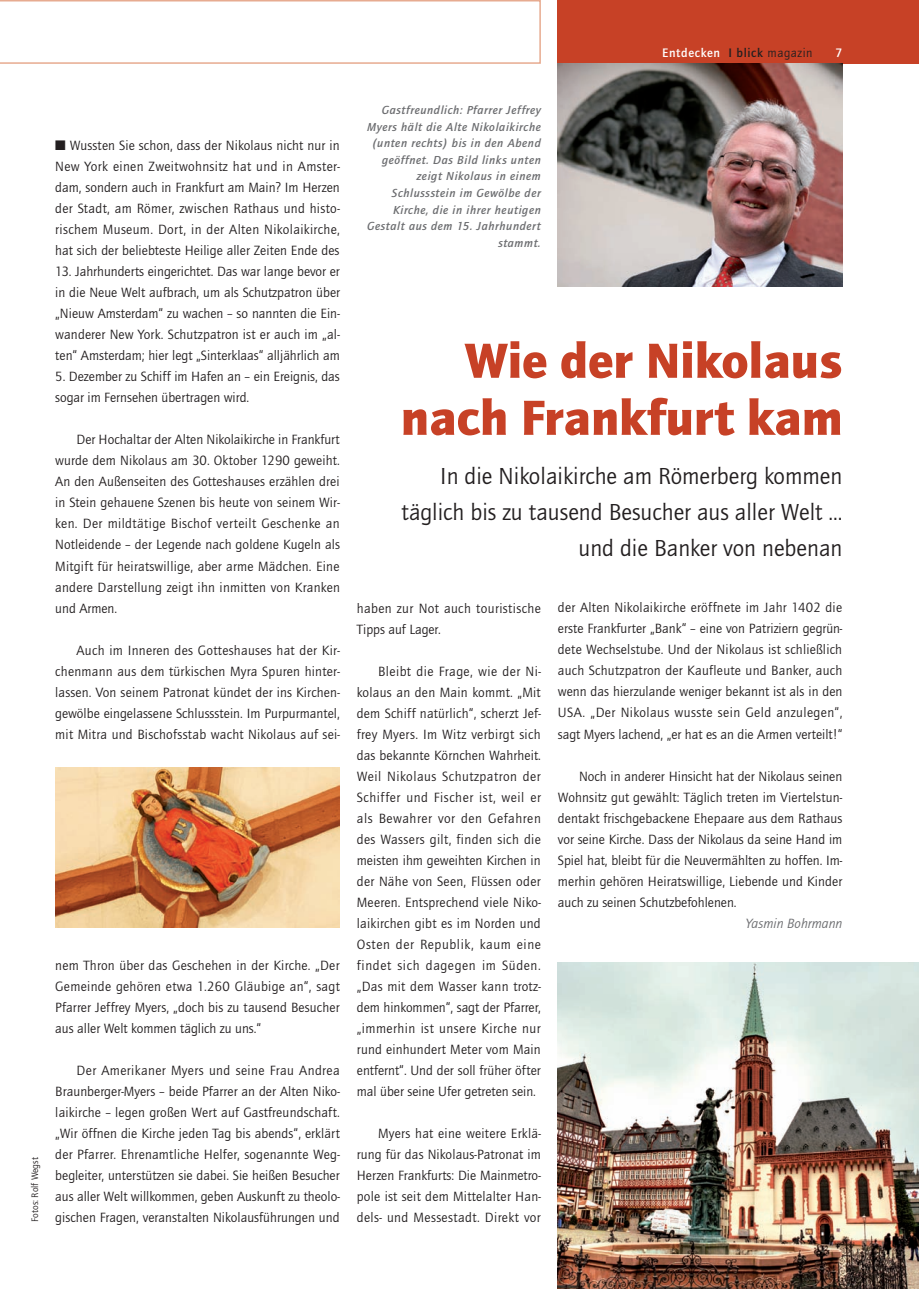
<style>
.page{position:relative;width:919px;height:1289px;background:#fff}
.page>*{position:absolute;margin:0;border:0;box-sizing:border-box;transform-origin:0 0}
.t1{font:900 51px/57px "Quay Itc T";color:#c74126;text-align:right}
.t2{font:24px/36px "Quay Itc T";color:#231f20;text-align:right}
.t3{font:13.8px/21px "Quay Itc T";letter-spacing:.005em;color:#231f20;text-align:justify}
.t4{font:13.8px/21px "Quay Itc T";letter-spacing:.025em;color:#231f20}
.t5{font:italic 13.8px "Quay Itc T";color:#6c6d70}
.t6{font:700 12.75px "Quay Itc T";letter-spacing:.05em;color:#fff}
.t7{font:italic 700 12px/16.5px "Quay Itc T";letter-spacing:.05em;color:#6c6d70;text-align:right}
.t8{font:9.75px "Quay Itc T";color:#231f20}
.s1{color:#231f20}
.s2{font-weight:400;color:#231f20}
</style>
<div class="page">
<img style="left:558px;top:962px;width:360px;height:326px">
<div style="left:558px;top:0;width:360px;height:64px;background:#c74126"></div>
<svg style="left:0;top:0;width:541px;height:64px"></svg>
<img style="left:558px;top:64px;width:284px;height:222px">
<img style="left:55px;top:767px;width:285px;height:160px">
<p class="t6" style="left:662px;top:45px;width:152px">Entdecken <span class="s1">I blick</span> <span class="s2">magazin</span></p>
<p class="t3" style="left:55px;top:135px;width:286px">■ Wussten Sie schon, dass der Nikolaus nicht nur in New York einen Zweitwohnsitz hat und in Amster&shy;dam, sondern auch in Frankfurt am Main? Im Herzen der Stadt, am Römer, zwischen Rathaus und histo&shy;rischem Museum. Dort, in der Alten Nikolaikirche, hat sich der beliebteste Heilige aller Zeiten Ende des</p>
<p class="t3" style="left:55px;top:261px;width:286px">13. Jahrhunderts eingerichtet. Das war lange bevor er in die Neue Welt aufbrach, um als Schutzpatron über „Nieuw Amsterdam“ zu wachen – so nannten die Ein&shy;wanderer New York. Schutzpatron ist er auch im „al&shy;ten“ Amsterdam; hier legt „Sinterklaas“ alljährlich am</p>
<p class="t3" style="left:55px;top:366px;width:286px">5. Dezember zu Schiff im Hafen an – ein Ereignis, das sogar im Fernsehen übertragen wird.</p>
<p class="t3" style="left:55px;top:429px;width:286px;text-indent:21px">Der Hochaltar der Alten Nikolaikirche in Frankfurt wurde dem Nikolaus am 30. Oktober 1290 geweiht.<br>An den Außenseiten des Gotteshauses erzählen drei in Stein gehauene Szenen bis heute von seinem Wir&shy;ken. Der mildtätige Bischof verteilt Geschenke an Notleidende – der Legende nach goldene Kugeln als Mitgift für heiratswillige, aber arme Mädchen. Eine andere Darstellung zeigt ihn inmitten von Kranken und Armen.</p>
<p class="t3" style="left:55px;top:639px;width:286px;text-indent:21px">Auch im Inneren des Gotteshauses hat der Kir&shy;chenmann aus dem türkischen Myra Spuren hinter&shy;lassen. Von seinem Patronat kündet der ins Kirchen&shy;gewölbe eingelassene Schlussstein. Im Purpurmantel, mit Mitra und Bischofsstab wacht Nikolaus auf sei-</p>
<p class="t8" style="left:29px;top:1221px;width:66px;rotate:-90deg">Fotos: Rolf Wegst</p>
<p class="t3" style="left:55px;top:954px;width:286px">nem Thron über das Geschehen in der Kirche. „Der Gemeinde gehören etwa 1.260 Gläubige an“, sagt Pfarrer Jeffrey Myers, „doch bis zu tausend Besucher aus aller Welt kommen täglich zu uns.“</p>
<p class="t3" style="left:55px;top:1059px;width:286px;text-indent:21px">Der Amerikaner Myers und seine Frau Andrea Braunberger-Myers – beide Pfarrer an der Alten Niko&shy;laikirche – legen großen Wert auf Gastfreundschaft. „Wir öffnen die Kirche jeden Tag bis abends“, erklärt der Pfarrer. Ehrenamtliche Helfer, sogenannte Weg&shy;begleiter, unterstützen sie dabei. Sie heißen Besucher aus aller Welt willkommen, geben Auskunft zu theolo&shy;gischen Fragen, veranstalten Nikolausführungen und</p>
<p class="t7" style="left:367px;top:102px;width:175px">Gastfreundlich: Pfarrer Jeffrey<br>Myers hält die Alte Nikolaikirche (unten rechts) bis in den Abend geöffnet. Das Bild links unten zeigt Nikolaus in einem<br>Schlussstein im Gewölbe der<br>Kirche, die in ihrer heutigen<br>Gestalt aus dem 15. Jahrhundert stammt.</p>
<h1 class="t1" style="left:401px;top:332px;width:443px">Wie der Nikolaus nach Frankfurt kam</h1>
<h2 class="t2" style="left:401px;top:457px;width:442px">In die Nikolaikirche am Römerberg kommen täglich bis zu tausend Besucher aus aller Welt ... und die Banker von nebenan</h2>
<p class="t4" style="left:357px;top:597px;width:185px">haben zur Not auch touristische<br>Tipps auf Lager.</p>
<p class="t3" style="left:357px;top:660px;width:186px;text-indent:21px">Bleibt die Frage, wie der Ni&shy;kolaus an den Main kommt. „Mit dem Schiff natürlich“, scherzt Jef&shy;frey Myers. Im Witz verbirgt sich das bekannte Körnchen Wahrheit.<br>Weil Nikolaus Schutzpatron der Schiffer und Fischer ist, weil er als Bewahrer vor den Gefahren des Wassers gilt, finden sich die meisten ihm geweihten Kirchen in der Nähe von Seen, Flüssen oder Meeren. Entsprechend viele Niko&shy;laikirchen gibt es im Norden und Osten der Republik, kaum eine findet sich dagegen im Süden. „Das mit dem Wasser kann trotz&shy;dem hinkommen“, sagt der Pfarrer, „immerhin ist unsere Kirche nur rund einhundert Meter vom Main entfernt“. Und der soll früher öfter mal über seine Ufer getreten sein.</p>
<p class="t3" style="left:357px;top:1122px;width:185px;text-indent:21px">Myers hat eine weitere Erklä&shy;rung für das Nikolaus-Patronat im Herzen Frankfurts: Die Mainmetro&shy;pole ist seit dem Mittelalter Han&shy;dels- und Messestadt. Direkt vor</p>
<p class="t3" style="left:558px;top:597px;width:286px">der Alten Nikolaikirche eröffnete im Jahr 1402 die erste Frankfurter „Bank“ – eine von Patriziern gegrün&shy;dete Wechselstube. Und der Nikolaus ist schließlich auch Schutzpatron der Kaufleute und Banker, auch wenn das hierzulande weniger bekannt ist als in den USA. „Der Nikolaus wusste sein Geld anzulegen“, sagt Myers lachend, „er hat es an die Armen verteilt!“</p>
<p class="t3" style="left:558px;top:765px;width:286px;text-indent:21px">Noch in anderer Hinsicht hat der Nikolaus seinen Wohnsitz gut gewählt: Täglich treten im Viertelstun&shy;dentakt frischgebackene Ehepaare aus dem Rathaus vor seine Kirche. Dass der Nikolaus da seine Hand im Spiel hat, bleibt für die Neuvermählten zu hoffen. Im&shy;merhin gehören Heiratswillige, Liebende und Kinder auch zu seinen Schutzbefohlenen.</p>
<p class="t5" style="left:745px;top:915px;width:98px">Yasmin Bohrmann</p>
</div>
